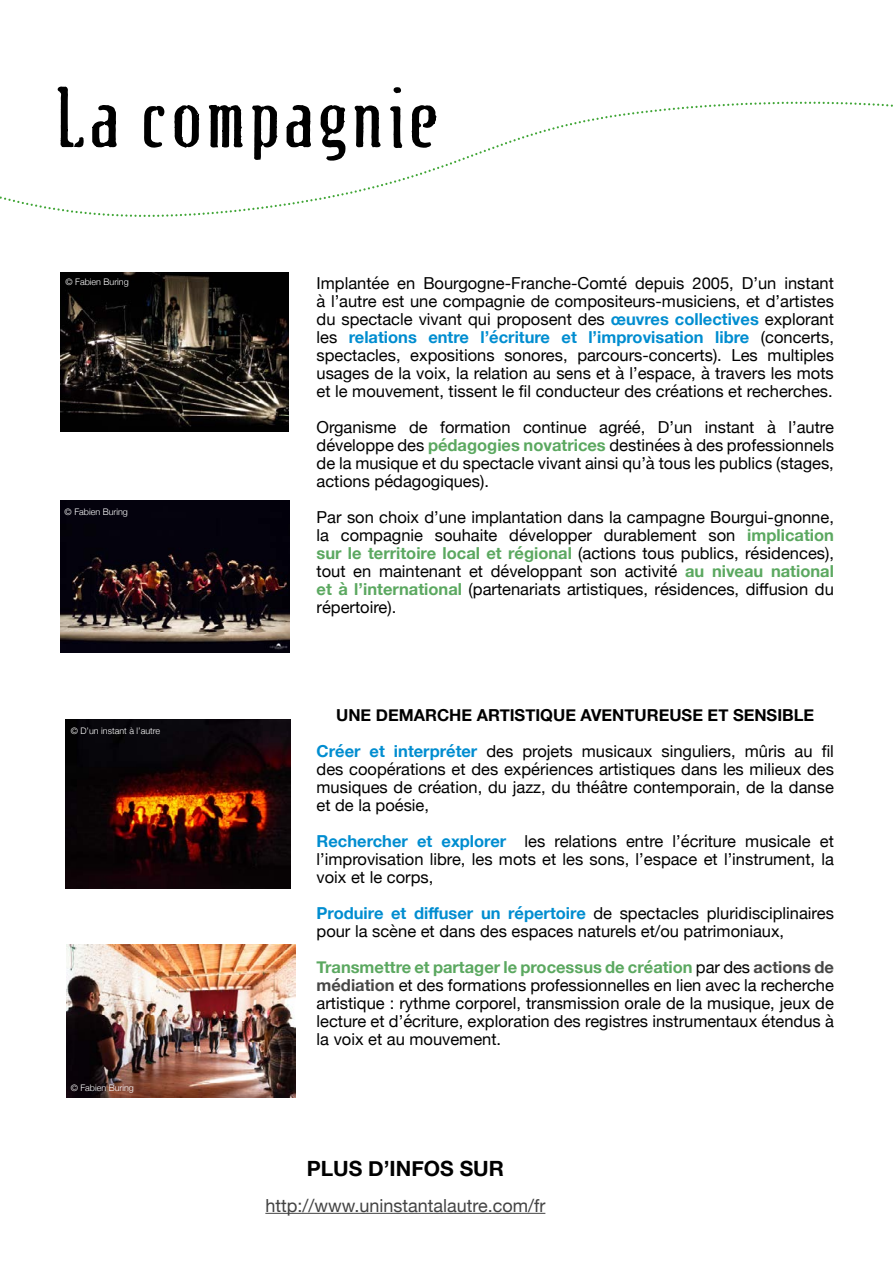
<style>
.page{position:relative;width:893px;height:1263px;background:#fff}
.page>*{position:absolute;margin:0;border:0;box-sizing:border-box;transform-origin:0 0}
.t1{font:300 75px "Fluid";color:#000}
.t2{font:700 21px "Helvetica Neue";color:#000}
.t3{font:18px "Helvetica Neue";color:#434343}
.t4{font:16.5px/18px "Helvetica Neue";color:#000;text-align:justify}
.t5{font:700 16.5px/36px "Helvetica Neue";color:#000;text-align:center}
.t6{font:300 9px "Helvetica Neue";color:#fff}
.s1{font-weight:700;color:#008dd0}
.s2{font-weight:700;color:#5ba860}
.s3{color:#008dd0}
.s4{font-weight:400}
.s5{font-weight:700;color:#474746}
</style>
<div class="page">
<svg style="left:0;top:86px;width:892px;height:131px"></svg>
<img style="left:61px;top:273px;width:228px;height:159px">
<img style="left:60px;top:500px;width:229px;height:153px">
<img style="left:66px;top:945px;width:230px;height:153px">
<img style="left:65px;top:719px;width:226px;height:170px">
<hr style="left:265px;top:1213px;width:280px;height:1px;background:#434343">
<h1 class="t1" style="left:54px;top:84px;width:388px">La compagnie</h1>
<p class="t6" style="left:65px;top:274px;width:65px">© Fabien Buring</p>
<p class="t6" style="left:65px;top:505px;width:65px">© Fabien Buring</p>
<p class="t6" style="left:71px;top:724px;width:91px">© D’un instant à l’autre</p>
<p class="t6" style="left:71px;top:1080px;width:65px">© Fabien Buring</p>
<p class="t4" style="left:317px;top:275px;width:519px">Implantée en Bourgogne-Franche-Comté depuis 2005, D’un instant à l’autre est une compagnie de compositeurs-musiciens, et d’artistes du spectacle vivant qui proposent des <span class="s1">œuvres collectives</span> explorant les <span class="s1">relations entre l’écriture et l’improvisation libre</span> (concerts, spectacles, expositions sonores, parcours-concerts). Les multiples usages de la voix, la relation au sens et à l’espace, à travers les mots et le mouvement, tissent le fil conducteur des créations et recherches.</p>
<p class="t4" style="left:317px;top:419px;width:519px">Organisme de formation continue agréé, D’un instant à l’autre développe des <span class="s2">pédagogies novatrices</span> destinées à des professionnels de la musique et du spectacle vivant ainsi qu’à tous les publics (stages, actions pédagogiques).</p>
<p class="t4" style="left:317px;top:509px;width:519px">Par son choix d’une implantation dans la campagne Bourgui-gnonne, la compagnie souhaite développer durablement son <span class="s2">implication sur le territoire local et régional</span> (actions tous publics, résidences), tout en maintenant et développant son activité <span class="s2">au niveau national et à l’international</span> (partenariats artistiques, résidences, diffusion du répertoire).</p>
<p class="t5" style="left:317px;top:697px;width:519px">UNE DEMARCHE ARTISTIQUE AVENTUREUSE ET SENSIBLE<br><span class="s3">Créer et interpréter</span> <span class="s4">des projets musicaux singuliers, mûris au fil</span></p>
<p class="t4" style="left:317px;top:761px;width:519px">des coopérations et des expériences artistiques dans les milieux des musiques de création, du jazz, du théâtre contemporain, de la danse et de la poésie,</p>
<p class="t4" style="left:317px;top:833px;width:519px"><span class="s1">Rechercher et explorer</span> les relations entre l’écriture musicale et l’improvisation libre, les mots et les sons, l’espace et l’instrument, la voix et le corps,</p>
<p class="t4" style="left:317px;top:905px;width:519px"><span class="s1">Produire et diffuser un répertoire</span> de spectacles pluridisciplinaires pour la scène et dans des espaces naturels et/ou patrimoniaux,</p>
<p class="t4" style="left:317px;top:959px;width:519px"><span class="s2">Transmettre et partager le processus de création</span> par des <span class="s5">actions de médiation</span> et des formations professionnelles en lien avec la recherche artistique : rythme corporel, transmission orale de la musique, jeux de lecture et d’écriture, exploration des registres instrumentaux étendus à la voix et au mouvement.</p>
<p class="t2" style="left:307px;top:1151px;width:199px">PLUS D’INFOS SUR</p>
<p class="t3" style="left:265px;top:1192px;width:282px">http://www.uninstantalautre.com/fr</p>
</div>
